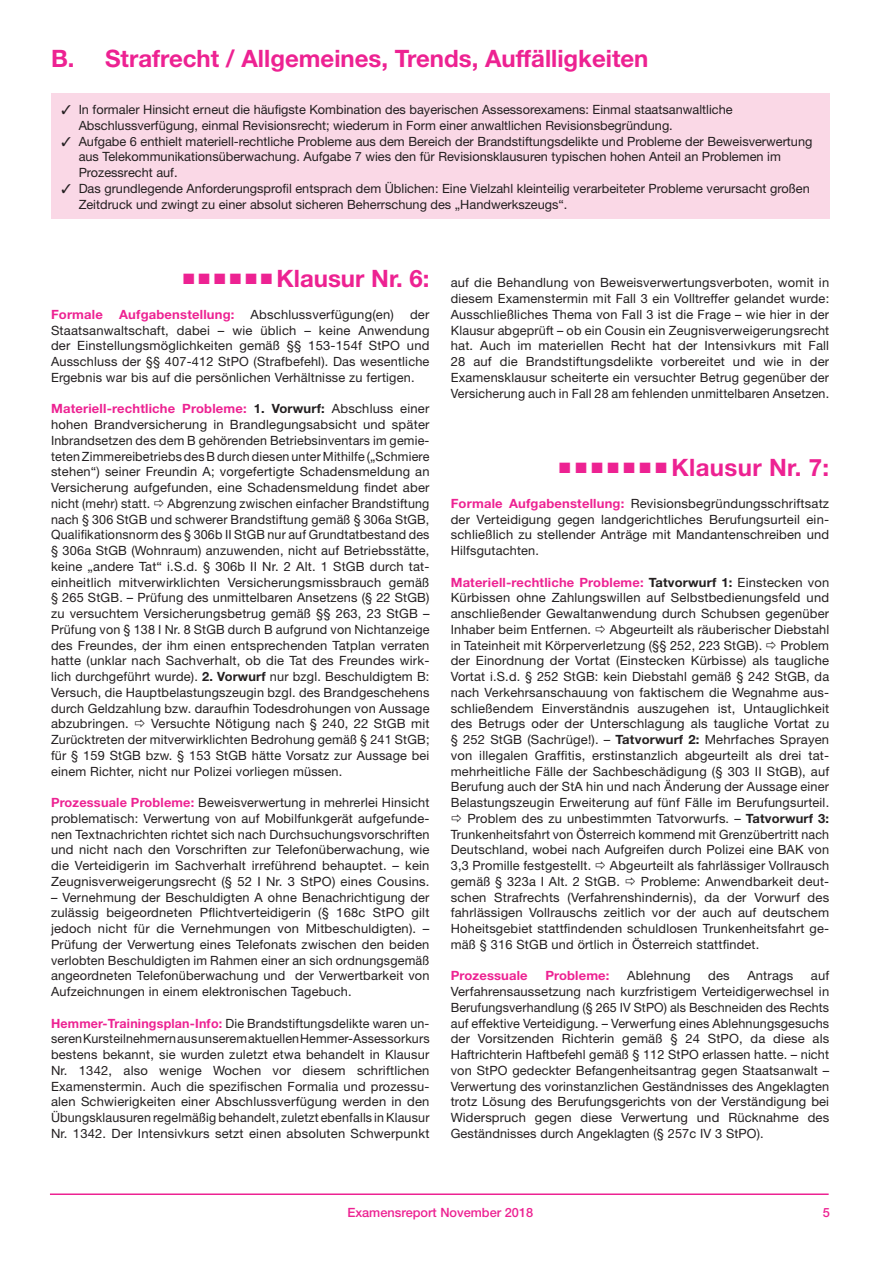
<style>
.page{position:relative;width:893px;height:1263px;background:#fff}
.page>*{position:absolute;margin:0;border:0;box-sizing:border-box;transform-origin:0 0}
.t1{font:700 24px "Helvetica Neue LT";color:#ed2292}
.t2{font:12.75px/15.8px "Helvetica Neue LT";letter-spacing:.015em;color:#231f20;text-align:justify}
.t3{font:700 12.75px "Helvetica Neue LT";letter-spacing:.015em;color:#ed2292}
.t4{font:500 12.75px "Helvetica Neue LT";color:#ed2292}
.s1{font-weight:700;color:#ed2292}
.s2{font-weight:700}
</style>
<div class="page">
<hr style="left:50px;top:1193px;width:779px;height:2px;background:#ed2292">
<div style="left:51px;top:93px;width:778px;height:126px;background:#fad8e6"></div>
<h1 class="t1" style="left:51px;top:43px;width:599px">B. Strafrecht / Allgemeines, Trends, Auffälligkeiten</h1>
<p class="t2" style="left:79px;top:101px;width:655px;text-indent:-17px">✓ In formaler Hinsicht erneut die häufigste Kombination des bayerischen Assessorexamens: Einmal staatsanwaltliche<br>Abschlussverfügung, einmal Revisionsrecht; wiederum in Form einer anwaltlichen Revisionsbegründung.</p>
<p class="t2" style="left:79px;top:133px;width:735px;text-align:left;text-indent:-17px">✓ Aufgabe 6 enthielt materiell-rechtliche Probleme aus dem Bereich der Brandstiftungsdelikte und Probleme der Beweisverwertung aus Telekommunikationsüberwachung. Aufgabe 7 wies den für Revisionsklausuren typischen hohen Anteil an Problemen im<br>Prozessrecht auf.</p>
<p class="t2" style="left:79px;top:180px;width:733px;text-indent:-17px">✓ Das grundlegende Anforderungsprofil entsprach dem Üblichen: Eine Vielzahl kleinteilig verarbeiteter Probleme verursacht großen<br>Zeitdruck und zwingt zu einer absolut sicheren Beherrschung des „Handwerkszeugs“.</p>
<h1 class="t1" style="left:183px;top:264px;width:248px">■ ■ ■ ■ ■ ■ Klausur Nr. 6:</h1>
<p class="t3" style="left:51px;top:306px;width:53px">Formale</p>
<p class="t3" style="left:119px;top:306px;width:117px">Aufgabenstellung:</p>
<p class="t2" style="left:251px;top:306px;width:145px">Abschlussverfügung(en)</p>
<p class="t2" style="left:51px;top:306px;width:380px;text-indent:359px">der Staatsanwaltschaft, dabei – wie üblich – keine Anwendung der Einstellungsmöglichkeiten gemäß §§ 153-154f StPO und Ausschluss der §§ 407-412 StPO (Strafbefehl). Das wesentliche Ergebnis war bis auf die persönlichen Verhältnisse zu fertigen.</p>
<p class="t2" style="left:51px;top:401px;width:380px"><span class="s1">Materiell-rechtliche Probleme:</span> <span class="s2">1. Vorwurf:</span> Abschluss einer hohen Brandversicherung in Brandlegungsabsicht und später Inbrandsetzen des dem B gehörenden Betriebsinventars im gemie&shy;teten Zimmereibetriebs des B durch diesen unter Mithilfe („Schmiere stehen“) seiner Freundin A; vorgefertigte Schadensmeldung an Versicherung aufgefunden, eine Schadensmeldung findet aber nicht (mehr) statt.</p>
<p class="t2" style="left:51px;top:495px;width:380px;text-indent:117px">Abgrenzung zwischen einfacher Brandstiftung nach § 306 StGB und schwerer Brandstiftung gemäß § 306a StGB, Qualifikationsnorm des § 306b II StGB nur auf Grundtatbestand des § 306a StGB (Wohnraum) anzuwenden, nicht auf Betriebsstätte, keine „andere Tat“ i.S.d. § 306b II Nr. 2 Alt. 1 StGB durch tat&shy;einheitlich mitverwirklichten Versicherungsmissbrauch gemäß § 265 StGB. – Prüfung des unmittelbaren Ansetzens (§ 22 StGB) zu versuchtem Versicherungsbetrug gemäß §§ 263, 23 StGB – Prüfung von § 138 I Nr. 8 StGB durch B aufgrund von Nichtanzeige des Freundes, der ihm einen entsprechenden Tatplan verraten hatte (unklar nach Sachverhalt, ob die Tat des Freundes wirk&shy;lich durchgeführt wurde). <span class="s2">2. Vorwurf</span> nur bzgl. Beschuldigtem B:<br>Versuch, die Hauptbelastungszeugin bzgl. des Brandgeschehens durch Geldzahlung bzw. daraufhin Todesdrohungen von Aussage abzubringen.</p>
<p class="t2" style="left:51px;top:716px;width:380px;text-indent:100px">Versuchte Nötigung nach § 240, 22 StGB mit Zurücktreten der mitverwirklichten Bedrohung gemäß § 241 StGB; für § 159 StGB bzw. § 153 StGB hätte Vorsatz zur Aussage bei einem Richter, nicht nur Polizei vorliegen müssen.</p>
<p class="t2" style="left:51px;top:794px;width:380px"><span class="s1">Prozessuale Probleme:</span> Beweisverwertung in mehrerlei Hinsicht problematisch: Verwertung von auf Mobilfunkgerät aufgefunde&shy;nen Textnachrichten richtet sich nach Durchsuchungsvorschriften und nicht nach den Vorschriften zur Telefonüberwachung, wie die Verteidigerin im Sachverhalt irreführend behauptet. – kein Zeugnisverweigerungsrecht (§ 52 I Nr. 3 StPO) eines Cousins.</p>
<p class="t2" style="left:51px;top:889px;width:380px">– Vernehmung der Beschuldigten A ohne Benachrichtigung der zulässig beigeordneten Pflichtverteidigerin (§ 168c StPO gilt jedoch nicht für die Vernehmungen von Mitbeschuldigten). – Prüfung der Verwertung eines Telefonats zwischen den beiden verlobten Beschuldigten im Rahmen einer an sich ordnungsgemäß angeordneten Telefonüberwachung und der Verwertbarkeit von Aufzeichnungen in einem elektronischen Tagebuch.</p>
<p class="t2" style="left:51px;top:1015px;width:380px"><span class="s1">Hemmer-Trainingsplan-Info:</span> Die Brandstiftungsdelikte waren un&shy;seren Kursteilnehmern aus unserem aktuellen Hemmer-Assessorkurs bestens bekannt, sie wurden zuletzt etwa behandelt in Klausur Nr. 1342, also wenige Wochen vor diesem schriftlichen Examenstermin. Auch die spezifischen Formalia und prozessu&shy;alen Schwierigkeiten einer Abschlussverfügung werden in den Übungsklausuren regelmäßig behandelt, zuletzt ebenfalls in Klausur Nr. 1342. Der Intensivkurs setzt einen absoluten Schwerpunkt</p>
<p class="t2" style="left:451px;top:275px;width:380px">auf die Behandlung von Beweisverwertungsverboten, womit in diesem Examenstermin mit Fall 3 ein Volltreffer gelandet wurde:<br>Ausschließliches Thema von Fall 3 ist die Frage – wie hier in der Klausur abgeprüft – ob ein Cousin ein Zeugnisverweigerungsrecht hat. Auch im materiellen Recht hat der Intensivkurs mit Fall 28 auf die Brandstiftungsdelikte vorbereitet und wie in der Examensklausur scheiterte ein versuchter Betrug gegenüber der Versicherung auch in Fall 28 am fehlenden unmittelbaren Ansetzen.</p>
<h1 class="t1" style="left:559px;top:453px;width:271px">■ ■ ■ ■ ■ ■ ■ Klausur Nr. 7:</h1>
<p class="t2" style="left:451px;top:495px;width:380px"><span class="s1">Formale Aufgabenstellung:</span> Revisionsbegründungsschriftsatz der Verteidigung gegen landgerichtliches Berufungsurteil ein&shy;schließlich zu stellender Anträge mit Mandantenschreiben und Hilfsgutachten.</p>
<p class="t2" style="left:451px;top:574px;width:380px"><span class="s1">Materiell-rechtliche Probleme:</span> <span class="s2">Tatvorwurf 1:</span> Einstecken von Kürbissen ohne Zahlungswillen auf Selbstbedienungsfeld und anschließender Gewaltanwendung durch Schubsen gegenüber Inhaber beim Entfernen.</p>
<p class="t2" style="left:451px;top:621px;width:380px;text-indent:159px">Abgeurteilt als räuberischer Diebstahl in Tateinheit mit Körperverletzung (§§ 252, 223 StGB).</p>
<p class="t2" style="left:780px;top:637px;width:50px">Problem</p>
<p class="t2" style="left:451px;top:653px;width:380px">der Einordnung der Vortat (Einstecken Kürbisse) als taugliche</p>
<p class="t2" style="left:451px;top:668px;width:380px">Vortat i.S.d. § 252 StGB: kein Diebstahl gemäß § 242 StGB, da</p>
<p class="t2" style="left:451px;top:684px;width:380px">nach Verkehrsanschauung von faktischem die Wegnahme aus-</p>
<p class="t2" style="left:451px;top:700px;width:380px">schließendem Einverständnis auszugehen ist, Untauglichkeit</p>
<p class="t2" style="left:451px;top:716px;width:380px">des Betrugs oder der Unterschlagung als taugliche Vortat zu</p>
<p class="t2" style="left:451px;top:731px;width:380px">§ 252 StGB (Sachrüge!). – <span class="s2">Tatvorwurf 2:</span> Mehrfaches Sprayen</p>
<p class="t2" style="left:451px;top:747px;width:380px">von illegalen Graffitis, erstinstanzlich abgeurteilt als drei tat-</p>
<p class="t2" style="left:451px;top:763px;width:380px">mehrheitliche Fälle der Sachbeschädigung (§ 303 II StGB), auf</p>
<p class="t2" style="left:451px;top:779px;width:380px">Berufung auch der StA hin und nach Änderung der Aussage einer</p>
<p class="t2" style="left:451px;top:794px;width:380px">Belastungszeugin Erweiterung auf fünf Fälle im Berufungsurteil.</p>
<p class="t2" style="left:467px;top:810px;width:363px">Problem des zu unbestimmten Tatvorwurfs. – <span class="s2">Tatvorwurf 3:</span></p>
<p class="t2" style="left:451px;top:826px;width:380px">Trunkenheitsfahrt von Österreich kommend mit Grenzübertritt nach</p>
<p class="t2" style="left:451px;top:842px;width:380px">Deutschland, wobei nach Aufgreifen durch Polizei eine BAK von</p>
<p class="t2" style="left:451px;top:857px;width:142px">3,3 Promille festgestellt.</p>
<p class="t2" style="left:451px;top:857px;width:380px;text-indent:159px">Abgeurteilt als fahrlässiger Vollrausch gemäß § 323a I Alt. 2 StGB.</p>
<p class="t2" style="left:451px;top:873px;width:380px;text-indent:190px">Probleme: Anwendbarkeit deut&shy;schen Strafrechts (Verfahrenshindernis), da der Vorwurf des fahrlässigen Vollrauschs zeitlich vor der auch auf deutschem Hoheitsgebiet stattfindenden schuldlosen Trunkenheitsfahrt ge&shy;mäß § 316 StGB und örtlich in Österreich stattfindet.</p>
<p class="t3" style="left:451px;top:968px;width:78px">Prozessuale</p>
<p class="t3" style="left:545px;top:968px;width:66px">Probleme:</p>
<p class="t2" style="left:627px;top:968px;width:65px">Ablehnung</p>
<p class="t2" style="left:708px;top:968px;width:23px">des</p>
<p class="t2" style="left:747px;top:968px;width:47px">Antrags</p>
<p class="t2" style="left:451px;top:968px;width:380px;text-indent:360px">auf Verfahrensaussetzung nach kurzfristigem Verteidigerwechsel in Berufungsverhandlung (§ 265 IV StPO) als Beschneiden des Rechts auf effektive Verteidigung. – Verwerfung eines Ablehnungsgesuchs der Vorsitzenden Richterin gemäß § 24 StPO, da diese als Haftrichterin Haftbefehl gemäß § 112 StPO erlassen hatte. – nicht von StPO gedeckter Befangenheitsantrag gegen Staatsanwalt – Verwertung des vorinstanzlichen Geständnisses des Angeklagten trotz Lösung des Berufungsgerichts von der Verständigung bei Widerspruch gegen diese Verwertung und Rücknahme des Geständnisses durch Angeklagten (§ 257c IV 3 StPO).</p>
<p class="t4" style="left:347px;top:1204px;width:187px">Examensreport November 2018</p>
<p class="t4" style="left:823px;top:1204px;width:9px">5</p>
</div>
